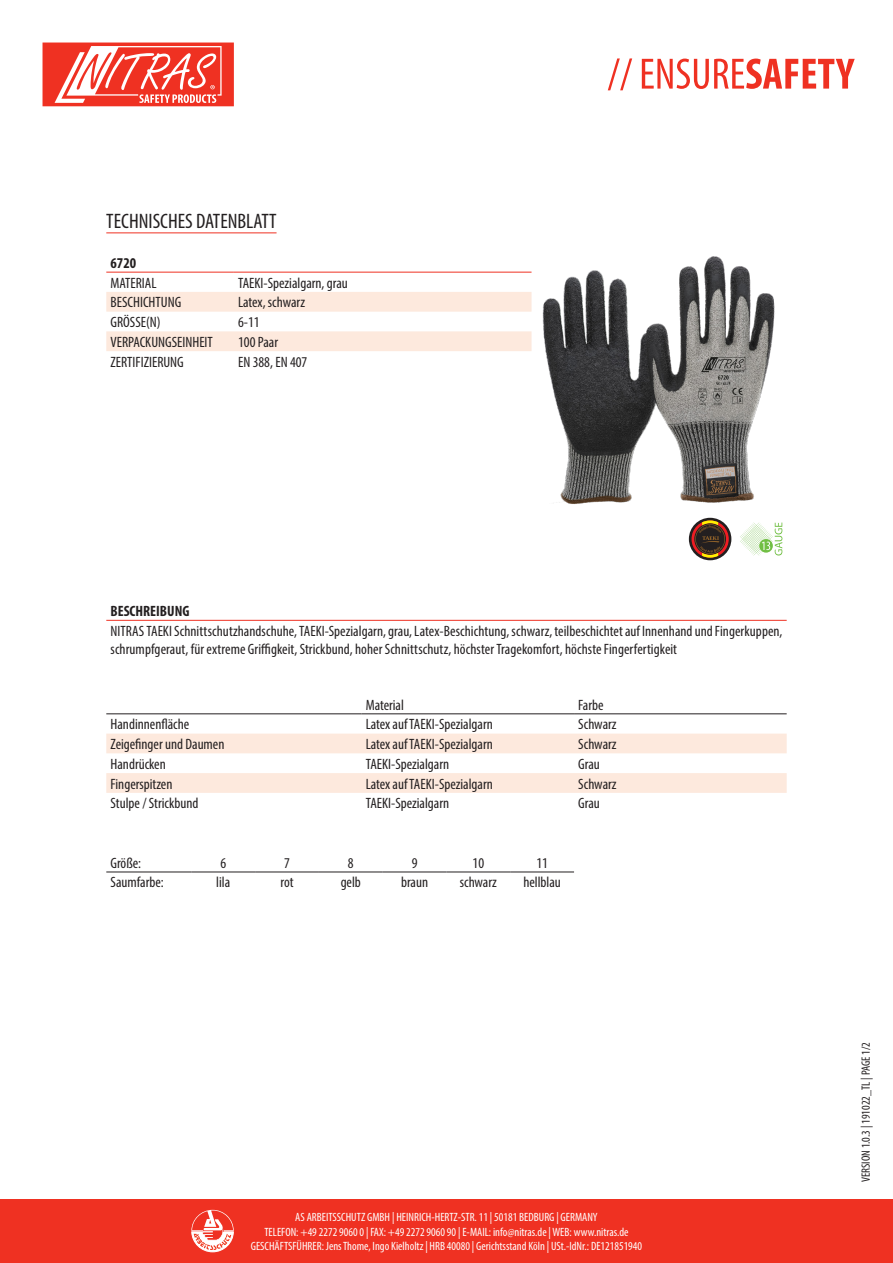
<style>
.page{position:relative;width:893px;height:1263px;background:#fff}
.page>*{position:absolute;margin:0;border:0;box-sizing:border-box;transform-origin:0 0}
.t1{font:condensed 21px "Myriad Pro";color:#231f20}
.Artikeltext{font:condensed 15px/18px "Myriad Pro";color:#231f20}
.t2{font:700 condensed 15px "Myriad Pro";color:#231f20}
.t3{font:condensed 12px/14.4px "Myriad Pro";color:#fff;text-align:center}
.t4{font:condensed 12px "Myriad Pro";color:#231f20}
</style>
<div class="page">
<div style="left:0;top:1199px;width:893px;height:64px;background:#ef3122"></div>
<svg style="left:608px;top:58px;width:247px;height:32px"></svg>
<svg style="left:191px;top:1210px;width:43px;height:42px"></svg>
<svg style="left:43px;top:43px;width:191px;height:63px"></svg>
<hr style="left:106px;top:232px;width:171px;height:1px;background:#ef3122">
<svg style="left:106px;top:292px;width:425px;height:59px"></svg>
<hr style="left:106px;top:272px;width:128px;height:1px;background:#ef3122">
<hr style="left:234px;top:272px;width:297px;height:1px;background:#ef3122">
<img style="left:531px;top:256px;width:244px;height:248px">
<div style="left:689px;top:518px;width:42px;height:42px;background:#231f20;border-radius:50%"></div>
<svg style="left:691px;top:520px;width:38px;height:38px"></svg>
<svg style="left:740px;top:523px;width:42px;height:32px"></svg>
<hr style="left:106px;top:620px;width:681px;height:1px;background:#ef3122">
<svg style="left:106px;top:714px;width:681px;height:20px"></svg>
<svg style="left:106px;top:734px;width:681px;height:59px"></svg>
<hr style="left:106px;top:713px;width:255px;height:1px;background:#231f20">
<hr style="left:361px;top:713px;width:213px;height:1px;background:#231f20">
<hr style="left:574px;top:713px;width:213px;height:1px;background:#231f20">
<hr style="left:106px;top:872px;width:85px;height:1px;background:#231f20">
<hr style="left:191px;top:872px;width:64px;height:1px;background:#231f20">
<hr style="left:255px;top:872px;width:64px;height:1px;background:#231f20">
<hr style="left:319px;top:872px;width:64px;height:1px;background:#231f20">
<hr style="left:383px;top:872px;width:63px;height:1px;background:#231f20">
<hr style="left:446px;top:872px;width:64px;height:1px;background:#231f20">
<hr style="left:510px;top:872px;width:64px;height:1px;background:#231f20">
<p class="t1" style="left:106px;top:209px;width:172px">TECHNISCHES DATENBLATT</p>
<p class="t2" style="left:111px;top:253px;width:27px">6720</p>
<p class="Artikeltext" style="left:111px;top:273px;width:47px">MATERIAL</p>
<p class="Artikeltext" style="left:238px;top:273px;width:111px">TAEKI-Spezialgarn, grau</p>
<p class="Artikeltext" style="left:111px;top:293px;width:72px">BESCHICHTUNG</p>
<p class="Artikeltext" style="left:238px;top:293px;width:69px">Latex, schwarz</p>
<p class="Artikeltext" style="left:111px;top:313px;width:52px">GRÖSSE(N)</p>
<p class="Artikeltext" style="left:238px;top:313px;width:23px">6-11</p>
<p class="Artikeltext" style="left:111px;top:333px;width:104px">VERPACKUNGSEINHEIT</p>
<p class="Artikeltext" style="left:238px;top:333px;width:41px">100 Paar</p>
<p class="Artikeltext" style="left:111px;top:352px;width:75px">ZERTIFIZIERUNG</p>
<p class="Artikeltext" style="left:238px;top:352px;width:71px">EN 388, EN 407</p>
<p class="t2" style="left:111px;top:602px;width:80px">BESCHREIBUNG</p>
<p class="Artikeltext" style="left:111px;top:622px;width:673px">NITRAS TAEKI Schnittschutzhandschuhe, TAEKI-Spezialgarn, grau, Latex-Beschichtung, schwarz, teilbeschichtet auf Innenhand und Fingerkuppen, schrumpfgeraut, für extreme Griffigkeit, Strickbund, hoher Schnittschutz, höchster Tragekomfort, höchste Fingerfertigkeit</p>
<p class="Artikeltext" style="left:366px;top:695px;width:40px">Material</p>
<p class="Artikeltext" style="left:578px;top:695px;width:27px">Farbe</p>
<p class="Artikeltext" style="left:111px;top:715px;width:80px">Handinnenfläche</p>
<p class="Artikeltext" style="left:366px;top:715px;width:129px">Latex auf TAEKI-Spezialgarn</p>
<p class="Artikeltext" style="left:578px;top:715px;width:40px">Schwarz</p>
<p class="Artikeltext" style="left:111px;top:735px;width:115px">Zeigefinger und Daumen</p>
<p class="Artikeltext" style="left:366px;top:735px;width:129px">Latex auf TAEKI-Spezialgarn</p>
<p class="Artikeltext" style="left:578px;top:735px;width:40px">Schwarz</p>
<p class="Artikeltext" style="left:111px;top:755px;width:57px">Handrücken</p>
<p class="Artikeltext" style="left:366px;top:755px;width:85px">TAEKI-Spezialgarn</p>
<p class="Artikeltext" style="left:578px;top:755px;width:23px">Grau</p>
<p class="Artikeltext" style="left:111px;top:774px;width:63px">Fingerspitzen</p>
<p class="Artikeltext" style="left:366px;top:774px;width:129px">Latex auf TAEKI-Spezialgarn</p>
<p class="Artikeltext" style="left:578px;top:774px;width:40px">Schwarz</p>
<p class="Artikeltext" style="left:111px;top:794px;width:89px">Stulpe / Strickbund</p>
<p class="Artikeltext" style="left:366px;top:794px;width:85px">TAEKI-Spezialgarn</p>
<p class="Artikeltext" style="left:578px;top:794px;width:23px">Grau</p>
<p class="Artikeltext" style="left:111px;top:853px;width:32px">Größe:</p>
<p class="Artikeltext" style="left:220px;top:853px;width:7px">6</p>
<p class="Artikeltext" style="left:284px;top:853px;width:7px">7</p>
<p class="Artikeltext" style="left:348px;top:853px;width:7px">8</p>
<p class="Artikeltext" style="left:412px;top:853px;width:7px">9</p>
<p class="Artikeltext" style="left:473px;top:853px;width:13px">10</p>
<p class="Artikeltext" style="left:536px;top:853px;width:13px">11</p>
<p class="Artikeltext" style="left:111px;top:873px;width:55px">Saumfarbe:</p>
<p class="Artikeltext" style="left:216px;top:873px;width:15px">lila</p>
<p class="Artikeltext" style="left:280px;top:873px;width:15px">rot</p>
<p class="Artikeltext" style="left:341px;top:873px;width:22px">gelb</p>
<p class="Artikeltext" style="left:401px;top:873px;width:29px">braun</p>
<p class="Artikeltext" style="left:460px;top:873px;width:39px">schwarz</p>
<p class="Artikeltext" style="left:523px;top:873px;width:39px">hellblau</p>
<p class="t3" style="left:251px;top:1210px;width:393px">AS ARBEITSSCHUTZ GMBH | HEINRICH-HERTZ-STR. 11 | 50181 BEDBURG | GERMANY<br>TELEFON: +49 2272 9060 0 | FAX: +49 2272 9060 90 | E-MAIL: info@nitras.de | WEB: www.nitras.de<br>GESCHÄFTSFÜHRER: Jens Thome, Ingo Kielholtz | HRB 40080 | Gerichtsstand Köln | USt.-IdNr.: DE121851940</p>
<p class="t4" style="left:859px;top:1182px;width:141px;rotate:-90deg">VERSION 1.0.3 | 191022_TL | PAGE 1/2</p>
</div>
